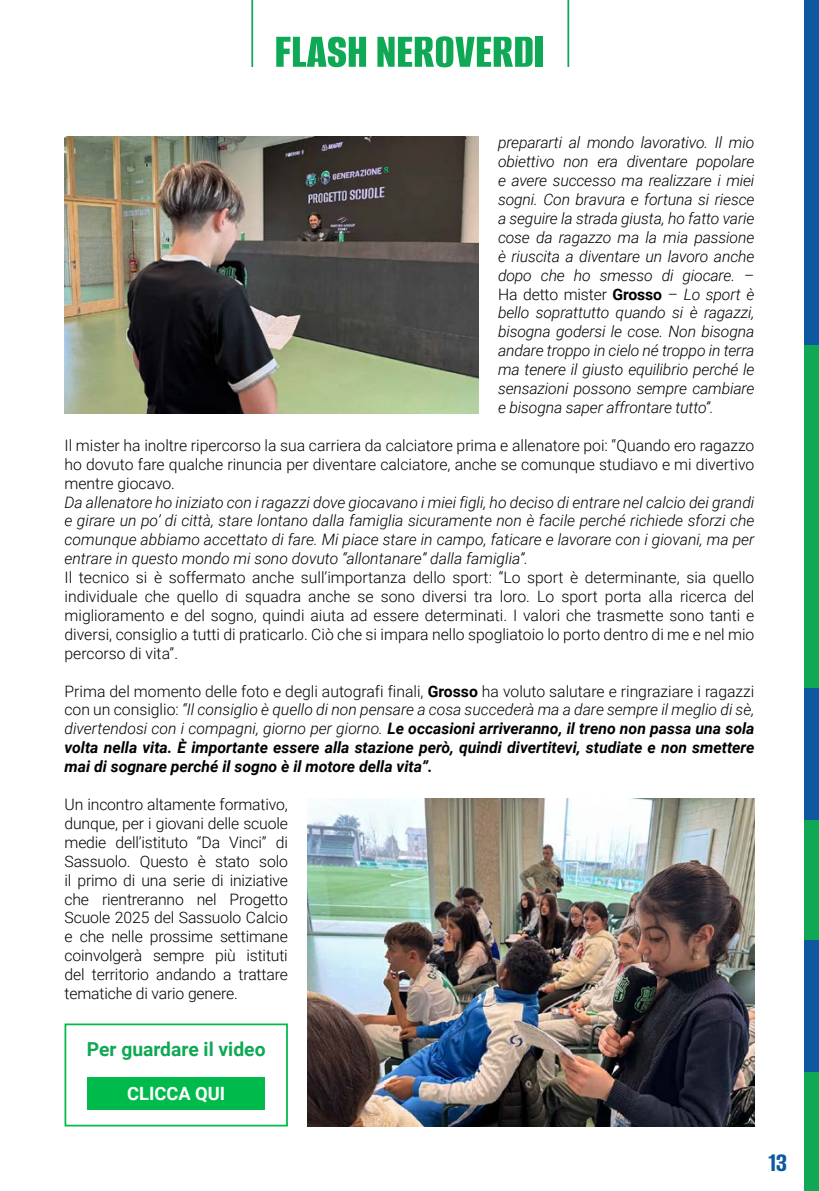
<style>
.page{position:relative;width:819px;height:1191px;background:#fff}
.page>*{position:absolute;margin:0;border:0;box-sizing:border-box;transform-origin:0 0}
.t1{font:100 50.75px "Alumni Sans";color:#0fa855}
.t2{font:100 28px "Alumni Sans";color:#0e58a2}
.t3{font:700 19.25px "Roboto";color:#0fa855}
.t4{font:700 18.38px "Roboto";color:#fff}
.t5{font:300 15.75px/18.9px "Roboto";color:#000;text-align:justify}
.t6{font:italic 300 15.75px/18.9px "Roboto";letter-spacing:-.01em;color:#000;text-align:justify}
.t7{font:italic 700 15.75px/18.9px "Roboto";color:#000;text-align:justify}
.s1{font-style:normal}
.s2{font-weight:700;font-style:normal}
.s3{font-weight:300;font-style:normal}
.s4{font-weight:300}
</style>
<div class="page">
<div style="left:804px;top:344px;width:15px;height:344px;background:#0fa855"></div>
<div style="left:804px;top:0;width:15px;height:344px;background:#0e58a2"></div>
<div style="left:804px;top:688px;width:15px;height:132px;background:#0e58a2"></div>
<div style="left:804px;top:820px;width:15px;height:120px;background:#0fa855"></div>
<div style="left:804px;top:1072px;width:15px;height:119px;background:#0fa855"></div>
<div style="left:804px;top:940px;width:15px;height:132px;background:#0e58a2"></div>
<hr style="left:251px;top:0;width:2px;height:67px;background:#0fa855">
<hr style="left:567px;top:0;width:2px;height:67px;background:#0fa855">
<img style="left:64px;top:136px;width:414px;height:277px">
<img style="left:308px;top:799px;width:446px;height:327px">
<div style="left:64px;top:1023px;width:224px;height:103px;background:#fff;border:2px solid #00ba4c"></div>
<div style="left:87px;top:1077px;width:178px;height:32px;background:#00ba4c"></div>
<h1 class="t1" style="left:274px;top:26px;width:271px">FLASH NEROVERDI</h1>
<p class="t6" style="left:498px;top:133px;width:258px">prepararti al mondo lavorativo. Il mio obiettivo non era diventare popolare e avere successo ma realizzare i miei sogni. Con bravura e fortuna si riesce a seguire la strada giusta, ho fatto varie cose da ragazzo ma la mia passione è riuscita a diventare un lavoro anche dopo che ho smesso di giocare. <span class="s1">– Ha detto mister</span> <span class="s2">Grosso</span> <span class="s1">–</span> Lo sport è bello soprattutto quando si è ragazzi, bisogna godersi le cose. Non bisogna andare troppo in cielo né troppo in terra ma tenere il giusto equilibrio perché le sensazioni possono sempre cambiare e bisogna saper affrontare tutto”.</p>
<p class="t5" style="left:64px;top:435px;width:691px">Il mister ha inoltre ripercorso la sua carriera da calciatore prima e allenatore poi: “Quando ero ragazzo ho dovuto fare qualche rinuncia per diventare calciatore, anche se comunque studiavo e mi divertivo mentre giocavo.</p>
<p class="t6" style="left:64px;top:492px;width:691px">Da allenatore ho iniziato con i ragazzi dove giocavano i miei figli, ho deciso di entrare nel calcio dei grandi e girare un po’ di città, stare lontano dalla famiglia sicuramente non è facile perché richiede sforzi che comunque abbiamo accettato di fare. Mi piace stare in campo, faticare e lavorare con i giovani, ma per entrare in questo mondo mi sono dovuto “allontanare” dalla famiglia”.</p>
<p class="t5" style="left:64px;top:567px;width:691px">Il tecnico si è soffermato anche sull’importanza dello sport: “Lo sport è determinante, sia quello individuale che quello di squadra anche se sono diversi tra loro. Lo sport porta alla ricerca del miglioramento e del sogno, quindi aiuta ad essere determinati. I valori che trasmette sono tanti e diversi, consiglio a tutti di praticarlo. Ciò che si impara nello spogliatoio lo porto dentro di me e nel mio percorso di vita”.</p>
<p class="t7" style="left:64px;top:681px;width:691px"><span class="s3">Prima del momento delle foto e degli autografi finali,</span> <span class="s1">Grosso</span> <span class="s3">ha voluto salutare e ringraziare i ragazzi con un consiglio:</span> <span class="s4">“Il consiglio è quello di non pensare a cosa succederà ma a dare sempre il meglio di sè, divertendosi con i compagni, giorno per giorno.</span> Le occasioni arriveranno, il treno non passa una sola volta nella vita. È importante essere alla stazione però, quindi divertitevi, studiate e non smettere mai di sognare perché il sogno è il motore della vita”.</p>
<p class="t5" style="left:64px;top:794px;width:225px">Un incontro altamente formativo, dunque, per i giovani delle scuole medie dell’istituto “Da Vinci” di Sassuolo. Questo è stato solo il primo di una serie di iniziative che rientreranno nel Progetto Scuole 2025 del Sassuolo Calcio e che nelle prossime settimane coinvolgerà sempre più istituti del territorio andando a trattare tematiche di vario genere.</p>
<p class="t3" style="left:87px;top:1035px;width:180px">Per guardare il video</p>
<p class="t4" style="left:127px;top:1080px;width:100px">CLICCA QUI</p>
<h2 class="t2" style="left:768px;top:1148px;width:20px">13</h2>
</div>
